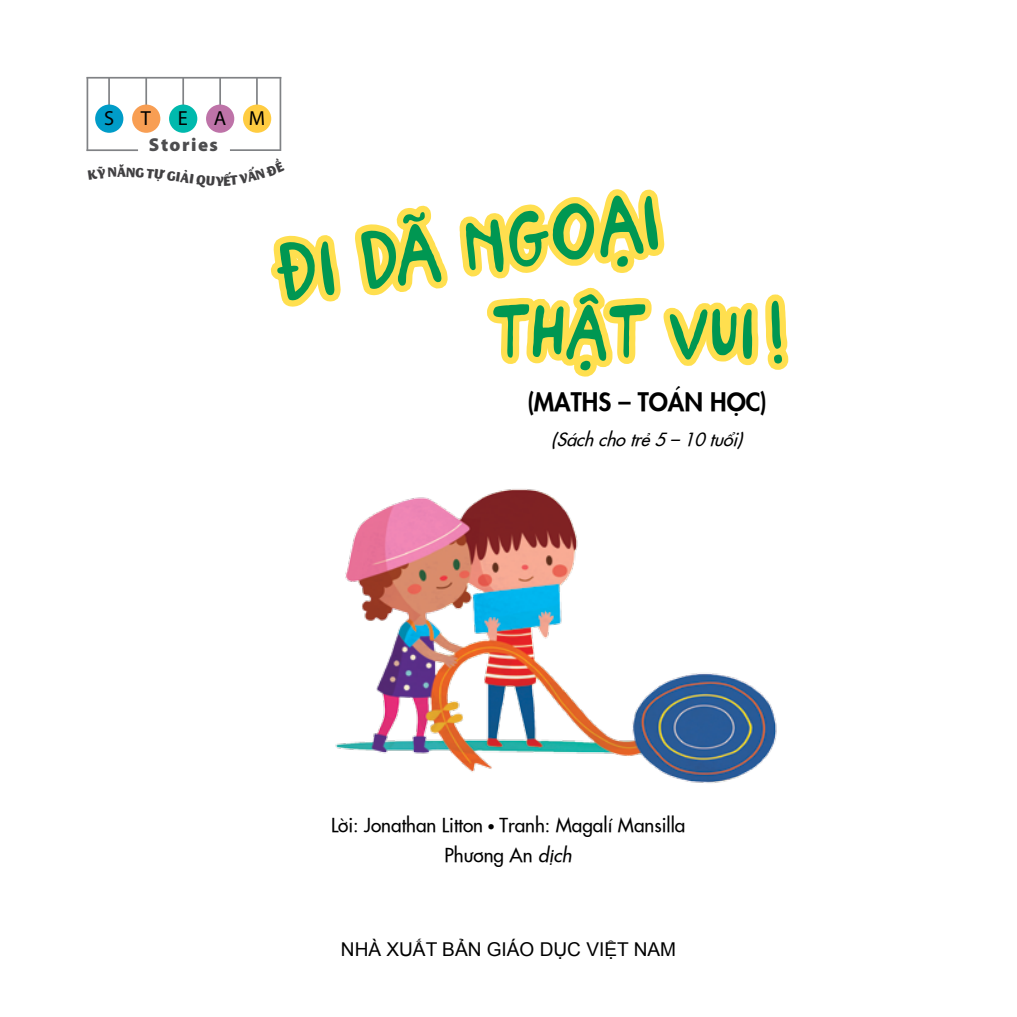
<style>
.page{position:relative;width:1017px;height:1017px;background:#fff}
.page>*{position:absolute;margin:0;border:0;box-sizing:border-box;transform-origin:0 0}
.t1{font:87.5px "i Ciel Stabile";color:#009752}
.t2{font:80.5px "i Ciel Stabile";color:#009752}
.t3{font:800 24.5px "SFU Futura";color:#000}
.t4{font:20.47px "Myriad Pro";color:#000}
.t5{font:19.07px "Arial";color:#000}
.t6{font:18.9px/29.4px "SFU Futura";color:#000;text-align:center}
.t7{font:900 18.72px "Myriad Pro";letter-spacing:.08em;color:#4d4d4f}
.t8{font:italic 17.68px "SFU Futura";color:#000}
.s1{font-size:14px}
.s2{font-style:italic}
</style>
<div class="page">
<img style="left:335px;top:604px;width:442px;height:179px">
<hr style="left:87px;top:77px;width:1px;height:74px;background:#808285">
<svg style="left:88px;top:76px;width:701px;height:528px"></svg>
<p class="t4" style="left:104px;top:106px;width:12px">S</p>
<p class="t4" style="left:178px;top:106px;width:12px">E</p>
<p class="t4" style="left:214px;top:105px;width:53px">A M</p>
<p class="t7" style="left:149px;top:132px;width:71px">stories</p>
<p class="t4" style="left:141px;top:106px;width:12px">T</p>
<h1 class="t1" style="left:267px;top:215px;width:390px;rotate:-8deg">ĐI DÃ NGOẠI</h1>
<h2 class="t2" style="left:492px;top:278px;width:295px">THẬT VUI !</h2>
<p class="t3" style="left:527px;top:382px;width:242px">(MATHS – TOÁN HỌC)</p>
<p class="t8" style="left:551px;top:426px;width:199px">(Sáchchotrẻ5–10tuổi)</p>
<p class="t6" style="left:331px;top:809px;width:356px">Lời: Jonathan Litton <span class="s1">•</span> Tranh: Magalí Mansilla<br>Phương An <span class="s2">dịch</span></p>
<p class="t5" style="left:341px;top:937px;width:337px">NHÀ XUẤT BẢN GIÁO DỤC VIỆT NAM</p>
</div>
